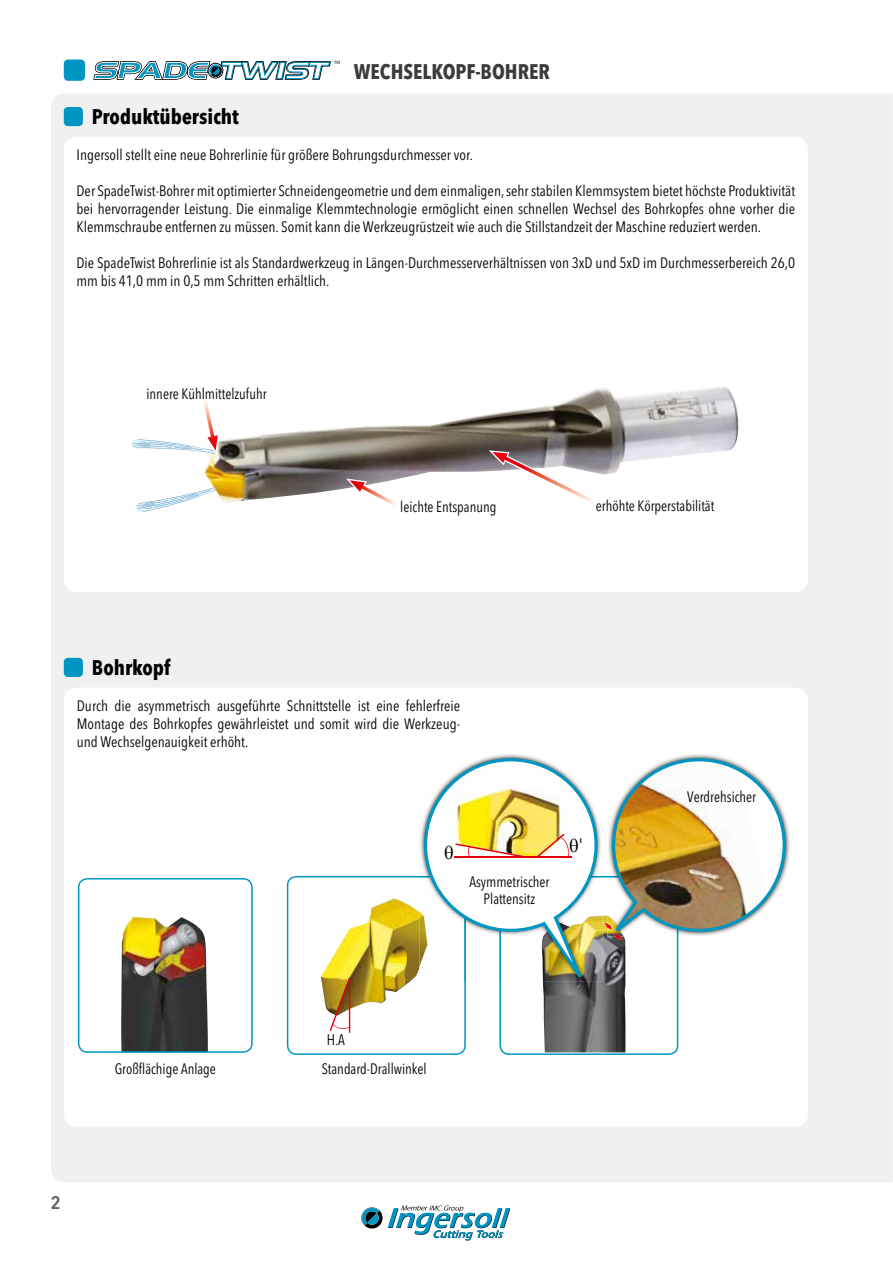
<style>
.page{position:relative;width:893px;height:1263px;background:#fff}
.page>*{position:absolute;margin:0;border:0;box-sizing:border-box;transform-origin:0 0}
.t1{font:700 condensed 21px "Avenir Next LT Pro";color:#3b3b3a}
.t2{font:700 condensed 21px "Avenir Next LT Pro";color:#000}
.t3{font:condensed 19.5px "Avenir Next LT Pro";color:#000;scale:.95 1}
.t4{font:600 condensed 18px "Avenir Next LT Pro";color:#5f5f5e;scale:1.1 1}
.t5{font:condensed 15.3px "Avenir Next LT Pro";color:#000;scale:.95 1}
.t6{font:condensed 15px/18px "Avenir Next LT Pro";color:#000;text-align:justify}
.t7{font:condensed 15px/16.6px "Avenir Next LT Pro";color:#000;text-align:center;scale:.95 1}
.s1{font-family:"Aero Extended Italic SWFTE";font-weight:400;font-stretch:normal;font-size:22.35px;color:#000}
.s2{font-family:"Aero Extended Italic SWFTE";font-weight:400;font-stretch:normal;font-size:22.35px;color:#0096c3}
</style>
<div class="page">
<div style="left:51px;top:94px;width:842px;height:1088px;background:#f0f0f0"></div>
<svg style="left:361px;top:1205px;width:149px;height:35px"></svg>
<div style="left:64px;top:60px;width:21px;height:21px;background:#0096c3;border-radius:4px"></div>
<svg style="left:93px;top:60px;width:247px;height:20px"></svg>
<div style="left:64px;top:658px;width:19px;height:19px;background:#0096c3;border-radius:4px"></div>
<div style="left:64px;top:688px;width:744px;height:438px;background:#fff;border-radius:13px"></div>
<div style="left:64px;top:107px;width:19px;height:19px;background:#0096c3;border-radius:4px"></div>
<div style="left:64px;top:137px;width:744px;height:455px;background:#fff;border-radius:13px"></div>
<svg style="left:78px;top:878px;width:175px;height:175px"></svg>
<img style="left:674px;top:754px;width:116px;height:117px">
<svg style="left:135px;top:490px;width:69px;height:22px"></svg>
<img style="left:204px;top:387px;width:535px;height:116px">
<svg style="left:131px;top:388px;width:88px;height:66px"></svg>
<svg style="left:346px;top:478px;width:61px;height:28px"></svg>
<svg style="left:489px;top:450px;width:120px;height:53px"></svg>
<img style="left:287px;top:758px;width:499px;height:297px">
<h1 class="t1" style="left:95px;top:59px;width:457px"><span class="s1">S</span><span class="s2">P</span><span class="s1">ADE TWIST</span> WECHSELKOPF-BOHRER</h1>
<h1 class="t2" style="left:92px;top:104px;width:148px">Produktübersicht</h1>
<p class="t6" style="left:77px;top:146px;width:398px">Ingersoll stellt eine neue Bohrerlinie für größere Bohrungsdurchmesser vor.</p>
<p class="t6" style="left:77px;top:182px;width:720px">Der SpadeTwist-Bohrer mit optimierter Schneidengeometrie und dem einmaligen, sehr stabilen Klemmsystem bietet höchste Produktivität bei hervorragender Leistung. Die einmalige Klemmtechnologie ermöglicht einen schnellen Wechsel des Bohrkopfes ohne vorher die Klemmschraube entfernen zu müssen. Somit kann die Werkzeugrüstzeit wie auch die Stillstandzeit der Maschine reduziert werden.</p>
<p class="t6" style="left:77px;top:254px;width:720px">Die SpadeTwist Bohrerlinie ist als Standardwerkzeug in Längen-Durchmesserverhältnissen von 3xD und 5xD im Durchmesserbereich 26,0 mm bis 41,0 mm in 0,5 mm Schritten erhältlich.</p>
<p class="t7" style="left:146px;top:385px;width:128px">innere Kühlmittelzufuhr</p>
<p class="t7" style="left:400px;top:499px;width:103px">leichte Entspanung</p>
<p class="t7" style="left:596px;top:497px;width:126px">erhöhte Körperstabilität</p>
<h1 class="t2" style="left:92px;top:655px;width:80px">Bohrkopf</h1>
<p class="t6" style="left:77px;top:697px;width:385px">Durch die asymmetrisch ausgeführte Schnittstelle ist eine fehlerfreie Montage des Bohrkopfes gewährleistet und somit wird die Werkzeug&shy;und Wechselgenauigkeit erhöht.</p>
<p class="t7" style="left:469px;top:873px;width:86px">Asymmetrischer<br>Plattensitz</p>
<h2 class="t3" style="left:579px;top:833px;width:6px">'</h2>
<p class="t4" style="left:51px;top:1191px;width:11px">2</p>
<p class="t7" style="left:115px;top:1060px;width:108px">Großflächige Anlage</p>
<p class="t5" style="left:327px;top:1031px;width:21px">H.A</p>
<p class="t7" style="left:322px;top:1060px;width:112px">Standard-Drallwinkel</p>
<p class="t7" style="left:687px;top:789px;width:74px">Verdrehsicher</p>
</div>
